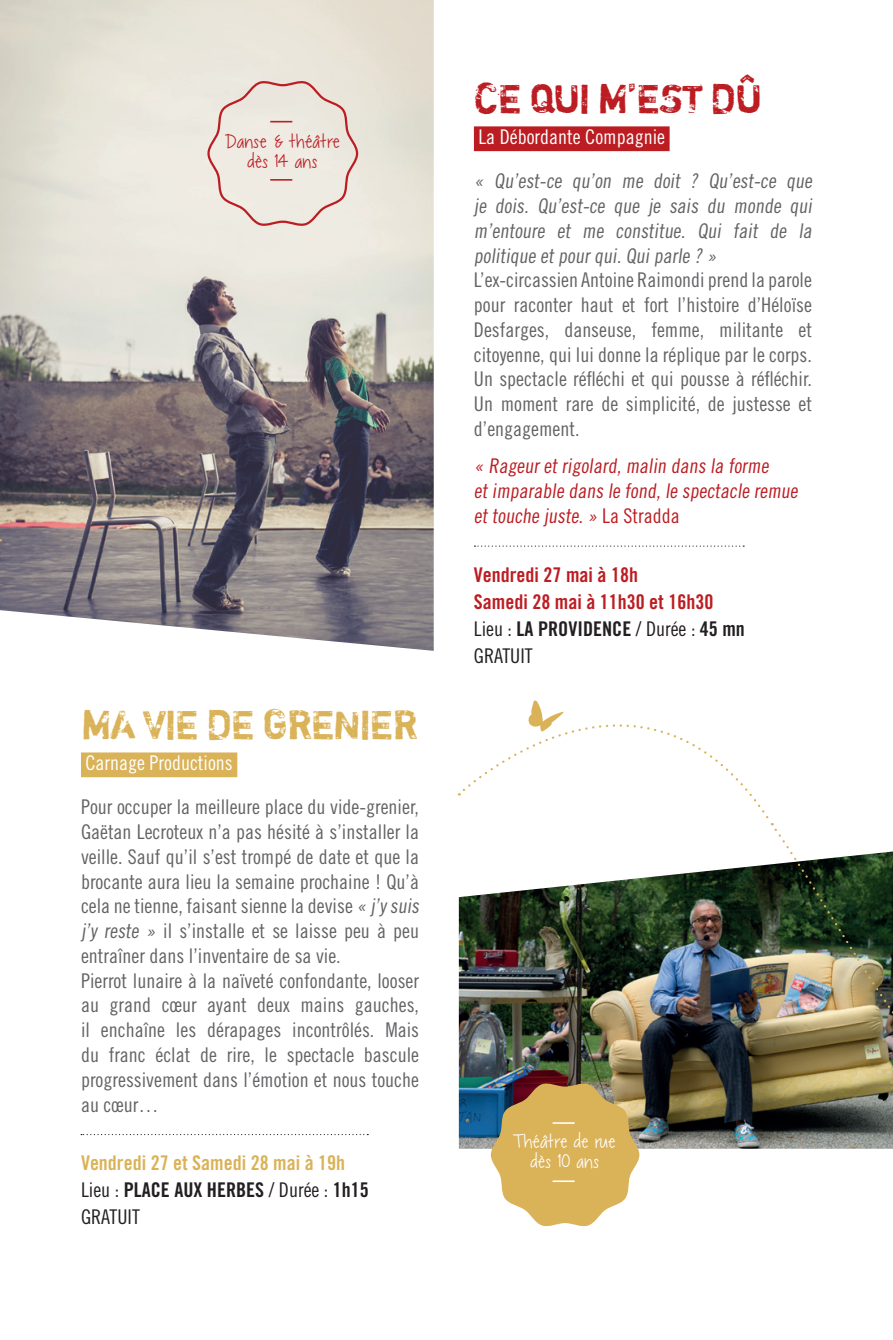
<style>
.page{position:relative;width:893px;height:1340px;background:#fff}
.page>*{position:absolute;margin:0;border:0;box-sizing:border-box;transform-origin:0 0}
.t1{font:40.5px "Shortcut";letter-spacing:-.02em;color:#dab258}
.t2{font:40.5px "Shortcut";letter-spacing:-.02em;color:#bc1d22}
.t3{font:27px/20.2px "Chocolate Covered Raindrops";color:#bc1d22;text-align:center}
.t4{font:27px/20.2px "Chocolate Covered Raindrops";color:#fff;text-align:center}
.t5{font:20.25px/24.8px "Trade Gothic Cond Eighteen";color:#636366}
.t6{font:20.25px/24.8px "Trade Gothic Cond Eighteen";color:#bc1d22}
.t7{font:20.25px/27px "Trade Gothic Bold Cond Twenty";color:#bc1d22}
.t8{font:20.25px/27px "Trade Gothic Bold Cond Twenty";color:#dab258}
.t9{font:20.25px "Trade Gothic Cond Eighteen";color:#fff}
.t10{font:20.25px "Trade Gothic Cond Eighteen";color:#231f20}
.s1{font-family:"Trade Gothic Cond Eighteen";color:#231f20}
.s2{color:#231f20}
</style>
<div class="page">
<img style="left:459px;top:864px;width:434px;height:284px">
<img style="left:0;top:0;width:434px;height:651px">
<svg style="left:206px;top:78px;width:153px;height:151px;background:#eadfd7"></svg>
<hr style="left:270px;top:179px;width:22px;height:2px;background:#bc1d22">
<svg style="left:491px;top:1081px;width:148px;height:146px;background:#cfb16f"></svg>
<div style="left:474px;top:126px;width:196px;height:25px;background:#bc1d22"></div>
<div style="left:81px;top:752px;width:156px;height:25px;background:#dab258"></div>
<svg style="left:474px;top:545px;width:270px;height:1px"></svg>
<svg style="left:81px;top:1134px;width:287px;height:1px"></svg>
<svg style="left:462px;top:700px;width:310px;height:124px"></svg>
<img style="left:772px;top:823px;width:121px;height:269px">
<h2 class="t3" style="left:221px;top:131px;width:117px">Danse &amp; théâtre dès 14 ans</h2>
<h1 class="t1" style="left:81px;top:699px;width:338px">MA VIE DE GRENIER</h1>
<p class="t9" style="left:85px;top:751px;width:149px">Carnage Productions</p>
<p class="t5" style="left:81px;top:794px;width:343px">Pour occuper la meilleure place du vide-grenier, Gaëtan Lecroteux n’a pas hésité à s’installer la veille. Sauf qu’il s’est trompé de date et que la brocante aura lieu la semaine prochaine ! Qu’à cela ne tienne, faisant sienne la devise «j’y suis j’y reste » il s’installe et se laisse peu à peu entraîner dans l’inventaire de sa vie.<br>Pierrot lunaire à la naïveté confondante, looser au grand cœur ayant deux mains gauches, il enchaîne les dérapages incontrôlés. Mais du franc éclat de rire, le spectacle bascule progressivement dans l’émotion et nous touche au cœur…</p>
<p class="t8" style="left:81px;top:1149px;width:289px">Vendredi 27 et Samedi 28 mai à 19h<br><span class="s1">Lieu :</span> <span class="s2">PLACE AUX HERBES</span> <span class="s1">/ Durée :</span> <span class="s2">1h15</span></p>
<p class="t10" style="left:81px;top:1205px;width:60px">GRATUIT</p>
<h1 class="t2" style="left:474px;top:73px;width:290px">CE QUI M’EST DÛ</h1>
<p class="t9" style="left:478px;top:125px;width:188px">La Débordante Compagnie</p>
<p class="t5" style="left:474px;top:168px;width:343px">« Qu’est-ce qu’on me doit ? Qu’est-ce que je dois. Qu’est-ce que je sais du monde qui m’entoure et me constitue. Qui fait de la politique etpourqui.Quiparle ? » L’ex-circassien Antoine Raimondi prend la parole pour raconter haut et fort l’histoire d’Héloïse Desfarges, danseuse, femme, militante et citoyenne, qui lui donne la réplique par le corps.<br>Un spectacle réfléchi et qui pousse à réfléchir.<br>Un moment rare de simplicité, de justesse et d’engagement.</p>
<p class="t6" style="left:474px;top:453px;width:329px">« Rageuretrigolard,malin dans la forme etimparable dans le fond,le spectacle remue ettouche juste.» La St ra d d a</p>
<p class="t7" style="left:474px;top:561px;width:273px">Vendredi 27 mai à 18h<br>Samedi 28 mai à 11h30 et 16h30<br><span class="s1">Lieu :</span> <span class="s2">LA PROVIDENCE</span> <span class="s1">/ Durée :</span> <span class="s2">45 mn</span></p>
<p class="t10" style="left:474px;top:643px;width:60px">GRATUIT</p>
<h2 class="t4" style="left:510px;top:1130px;width:103px">Théâtre de rue dès 10 ans</h2>
</div>
